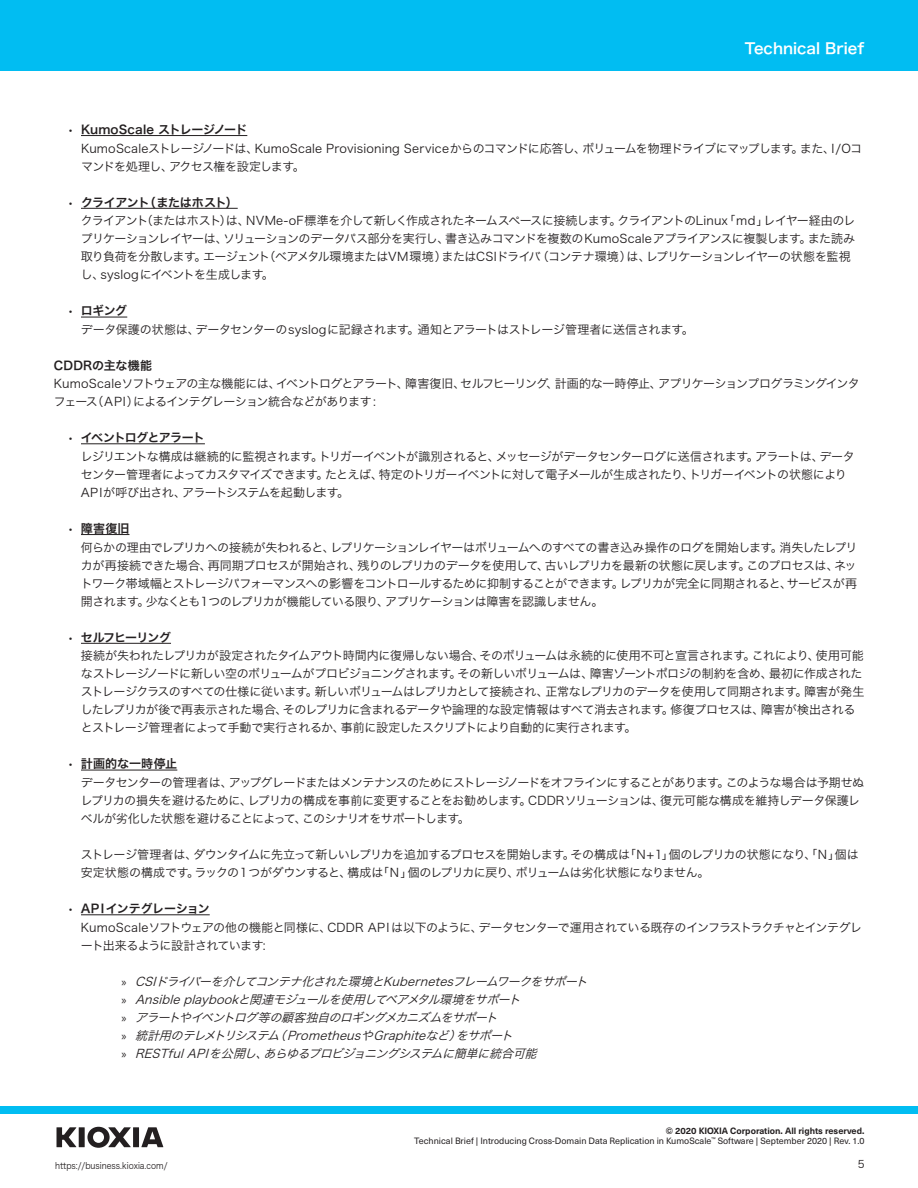
<style>
.page{position:relative;width:918px;height:1188px;background:#fff}
.page>*{position:absolute;margin:0;border:0;box-sizing:border-box;transform-origin:0 0}
.t1{font:15px "Hira Kaku Pro W6";color:#fff}
.t2{font:12px/18px "Hira Kaku Pro W3";letter-spacing:-.045em;color:#231f20}
.t3{font:italic 12px/18px "Hira Kaku Pro W3";color:#231f20}
.t4{font:12px "Hira Kaku Pro W6";letter-spacing:-.025em;color:#231f20}
.t5{font:12px "Hira Kaku Pro W3";letter-spacing:-.025em;color:#231f20}
.t6{font:12px "Hira Kaku Pro W6";letter-spacing:.01em;color:#231f20}
.t7{font:12px "Hira Kaku Pro W6";letter-spacing:-.065em;color:#231f20}
.t8{font:12px "Hira Kaku Pro W6";letter-spacing:-.08em;color:#231f20}
.t9{font:10.5px "Hira Kaku Pro W3";color:#231f20}
.t10{font:9px/10.8px "Neue Haas Unica W1 G";color:#231f20;text-align:right}
.t11{font:9px "Hira Kaku Pro W3";color:#231f20;scale:.89 1}
.s1{font-family:"Myriad Pro";font-style:normal}
.s2{font-weight:700}
</style>
<div class="page">
<div style="left:0;top:1106px;width:918px;height:8px;background:#01bdf2"></div>
<div style="left:0;top:0;width:918px;height:71px;background:#01bdf2"></div>
<svg style="left:57px;top:1127px;width:106px;height:21px"></svg>
<hr style="left:81px;top:135px;width:166px;height:1px;background:#231f20">
<hr style="left:81px;top:208px;width:157px;height:1px;background:#231f20">
<hr style="left:81px;top:317px;width:46px;height:1px;background:#231f20">
<hr style="left:81px;top:444px;width:124px;height:1px;background:#231f20">
<hr style="left:81px;top:534px;width:48px;height:1px;background:#231f20">
<hr style="left:81px;top:643px;width:90px;height:1px;background:#231f20">
<hr style="left:81px;top:770px;width:96px;height:1px;background:#231f20">
<hr style="left:81px;top:915px;width:129px;height:1px;background:#231f20">
<p class="t1" style="left:745px;top:35px;width:121px">Technical Brief</p>
<p class="t4" style="left:68px;top:118px;width:181px">• KumoScale ストレージノード</p>
<p class="t2" style="left:81px;top:138px;width:783px">KumoScaleストレージノードは、KumoScale Provisioning Serviceからのコマンドに応答し、ボリュームを物理ドライブにマップします。また、I/Oコマンドを処理し、アクセス権を設定します。</p>
<p class="t4" style="left:68px;top:191px;width:172px">• クライアント（またはホスト）</p>
<p class="t2" style="left:81px;top:211px;width:776px">クライアント（またはホスト）は、NVMe-oF標準を介して新しく作成されたネームスペースに接続します。クライアントのLinux「md」レイヤー経由のレプリケーションレイヤーは、ソリューションのデータパス部分を実行し、書き込みコマンドを複数のKumoScaleアプライアンスに複製します。また読み取り負荷を分散します。エージェント（ベアメタル環境またはVM環境）またはCSIドライバ（コンテナ環境）は、レプリケーションレイヤーの状態を監視し、syslogにイベントを生成します。</p>
<p class="t4" style="left:67px;top:300px;width:61px">• ロギング</p>
<p class="t5" style="left:81px;top:319px;width:614px">データ保護の状態は、データセンターのsyslogに記録されます。通知とアラートはストレージ管理者に送信されます。</p>
<p class="t6" style="left:54px;top:355px;width:100px">CDDRの主な機能</p>
<p class="t2" style="left:54px;top:374px;width:807px">KumoScaleソフトウェアの主な機能には、イベントログとアラート、障害復旧、セルフヒーリング、計画的な一時停止、アプリケーションプログラミングインタフェース（API）によるインテグレーション統合などがあります :</p>
<p class="t7" style="left:67px;top:427px;width:139px">• イベントログとアラート</p>
<p class="t2" style="left:81px;top:446px;width:775px">レジリエントな構成は継続的に監視されます。トリガーイベントが識別されると、メッセージがデータセンターログに送信されます。アラートは、データセンター管理者によってカスタマイズできます。たとえば、特定のトリガーイベントに対して電子メールが生成されたり、トリガーイベントの状態により<br>APIが呼び出され、アラートシステムを起動します。</p>
<p class="t4" style="left:67px;top:517px;width:63px">• 障害復旧</p>
<p class="t2" style="left:81px;top:537px;width:778px;text-align:justify">何らかの理由でレプリカへの接続が失われると、レプリケーションレイヤーはボリュームへのすべての書き込み操作のログを開始します。消失したレプリカが再接続できた場合、再同期プロセスが開始され、残りのレプリカのデータを使用して、古いレプリカを最新の状態に戻します。このプロセスは、ネットワーク帯域幅とストレージパフォーマンスへの影響をコントロールするために抑制することができます。レプリカが完全に同期されると、サービスが再開されます。少なくとも1つのレプリカが機能している限り、アプリケーションは障害を認識しません。</p>
<p class="t8" style="left:67px;top:626px;width:105px">• セルフヒーリング</p>
<p class="t2" style="left:81px;top:646px;width:785px">接続が失われたレプリカが設定されたタイムアウト時間内に復帰しない場合、そのボリュームは永続的に使用不可と宣言されます。これにより、使用可能なストレージノードに新しい空のボリュームがプロビジョニングされます。その新しいボリュームは、障害ゾーントポロジの制約を含め、最初に作成されたストレージクラスのすべての仕様に従います。新しいボリュームはレプリカとして接続され、正常なレプリカのデータを使用して同期されます。障害が発生したレプリカが後で再表示された場合、そのレプリカに含まれるデータや論理的な設定情報はすべて消去されます。修復プロセスは、障害が検出されるとストレージ管理者によって手動で実行されるか、事前に設定したスクリプトにより自動的に実行されます。</p>
<p class="t6" style="left:67px;top:753px;width:111px">• 計画的な一時停止</p>
<p class="t2" style="left:81px;top:773px;width:785px">データセンターの管理者は、アップグレードまたはメンテナンスのためにストレージノードをオフラインにすることがあります。このような場合は予期せぬレプリカの損失を避けるために、レプリカの構成を事前に変更することをお勧めします。CDDRソリューションは、復元可能な構成を維持しデータ保護レベルが劣化した状態を避けることによって、このシナリオをサポートします。</p>
<p class="t2" style="left:81px;top:845px;width:779px">ストレージ管理者は、ダウンタイムに先立って新しいレプリカを追加するプロセスを開始します。その構成は「N+1」個のレプリカの状態になり、「N」個は安定状態の構成です。ラックの1つがダウンすると、構成は「N 」個のレプリカに戻り、ボリュームは劣化状態になりません。</p>
<p class="t4" style="left:67px;top:898px;width:144px">• APIインテグレーション</p>
<p class="t2" style="left:81px;top:917px;width:783px">KumoScaleソフトウェアの他の機能と同様に、CDDR API は以下のように、データセンターで運用されている既存のインフラストラクチャとインテグレート出来るように設計されています:</p>
<p class="t3" style="left:121px;top:971px;width:473px"><span class="s1">»</span> CSIドライバーを介してコンテナ化された環境とKubernetesフレームワークをサポート<span class="s1">»</span> Ansibleplaybookと関連モジュールを使用してベアメタル環境をサポート<br><span class="s1">»</span> アラートやイベントログ等の顧客独自のロギングメカニズムをサポート<br><span class="s1">»</span> 統計用のテレメトリシステム（PrometheusやGraphiteなど）をサポート<br><span class="s1">»</span> RESTfulAPIを公開し、あらゆるプロビジョニングシステムに簡単に統合可能</p>
<p class="t10" style="left:414px;top:1125px;width:452px"><span class="s2">© 2020 KIOXIA Corporation. All rights reserved.<br></span>Technical Brief | Introducing Cross-Domain Data Replication in KumoScale<sup>™</sup> Software | September 2020 | Rev. 1.0</p>
<p class="t11" style="left:55px;top:1158px;width:128px">https://business.kioxia.com/</p>
<p class="t9" style="left:858px;top:1155px;width:8px">5</p>
</div>
